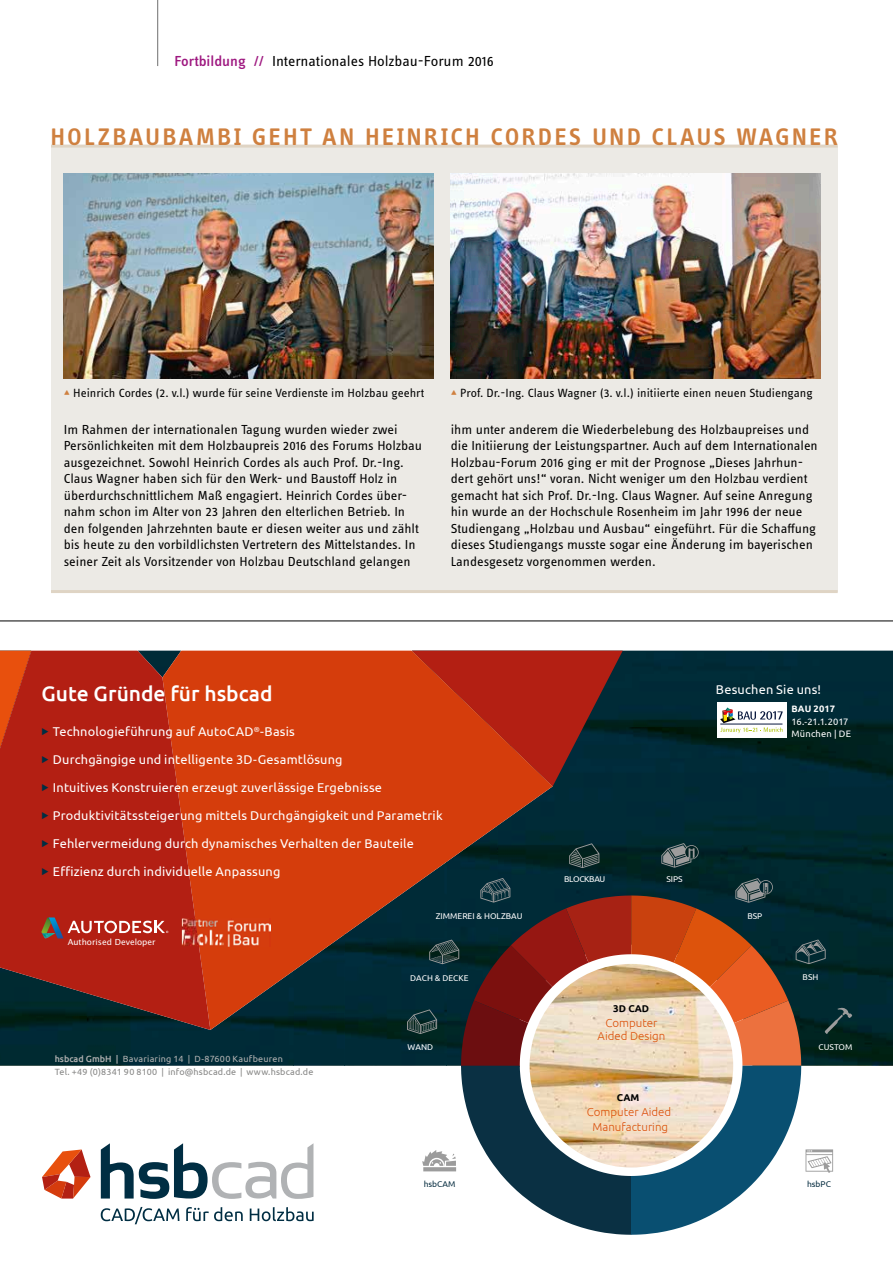
<style>
.page{position:relative;width:893px;height:1263px;background:#fff}
.page>*{position:absolute;margin:0;border:0;box-sizing:border-box;transform-origin:0 0}
.t1{font:600 24.75px "Info OT Disp";letter-spacing:.11em;color:#cf803f}
.t2{font:500 21px "Ubuntu";color:#fff}
.t3{font:15px "Info OT Text";color:#000;scale:1.05 1}
.t4{font:13.5px/16.5px "Info OT Text";color:#000;scale:1.05 1}
.t5{font:12.75px/28px "Ubuntu";letter-spacing:.015em;color:#fff}
.t6{font:12.3px "Info OT Text";color:#000;scale:1.05 1}
.t7{font:300 11.55px/14.9px "Ubuntu";color:#dc520c;text-align:center}
.t8{font:700 9.9px "Ubuntu";color:#000}
.t9{font:9.3px/12.1px "Ubuntu";letter-spacing:.025em;color:#fff}
.t10{font:700 9.3px "Ubuntu";letter-spacing:.015em;color:#fff}
.t11{font:9px/12.9px "Ubuntu";letter-spacing:.025em;color:#878786}
.t12{font:8.4px "Ubuntu";color:#fff}
.t13{font:8.4px "Lucida Sans";color:#fff}
.t14{font:8.4px "Ubuntu";color:#0a3043}
.t15{font:8.4px "Ubuntu";letter-spacing:-.04em;color:#fff}
.s1{font-weight:500;color:#9e1880}
.s2{color:#cf803f}
.s3{font-family:"MS UI Gothic";font-size:15px;color:#002e43}
.s4{font-weight:500;color:#b2b2b2}
.s5{color:#b2b2b2}
</style>
<div class="page">
<hr style="left:157px;top:0;width:1px;height:66px;background:#6e6e6e">
<div style="left:51px;top:146px;width:787px;height:445px;background:#eceae5"></div>
<hr style="left:51px;top:590px;width:787px;height:3px;background:#dfd4c4">
<hr style="left:51px;top:145px;width:787px;height:3px;background:#dfd4c4">
<hr style="left:0;top:620px;width:893px;height:1px;background:#000">
<img style="left:64px;top:173px;width:370px;height:205px">
<img style="left:451px;top:173px;width:370px;height:205px">
<div style="left:623px;top:651px;width:270px;height:40px;background:#002b37"></div>
<img style="left:623px;top:691px;width:270px;height:54px">
<img style="left:553px;top:745px;width:340px;height:321px">
<img style="left:345px;top:1030px;width:62px;height:36px">
<div style="left:294px;top:1030px;width:51px;height:36px;background:#002b37"></div>
<img style="left:0;top:1030px;width:294px;height:36px">
<svg style="left:553px;top:651px;width:70px;height:135px;background:#5a2424"></svg>
<svg style="left:210px;top:651px;width:343px;height:379px;background:#aa3613"></svg>
<svg style="left:0;top:651px;width:210px;height:379px;background:#a72414"></svg>
<svg style="left:101px;top:1207px;width:78px;height:17px"></svg>
<svg style="left:186px;top:1207px;width:57px;height:14px"></svg>
<svg style="left:250px;top:1207px;width:64px;height:14px"></svg>
<svg style="left:101px;top:1143px;width:212px;height:56px"></svg>
<svg style="left:42px;top:1149px;width:49px;height:49px"></svg>
<img style="left:41px;top:933px;width:6px;height:5px">
<img style="left:41px;top:917px;width:6px;height:16px">
<img style="left:47px;top:917px;width:17px;height:21px">
<svg style="left:68px;top:921px;width:100px;height:12px"></svg>
<img style="left:199px;top:918px;width:72px;height:29px">
<img style="left:182px;top:918px;width:17px;height:29px">
<div style="left:717px;top:702px;width:69px;height:36px;background:#fff"></div>
<svg style="left:720px;top:707px;width:63px;height:26px"></svg>
<svg style="left:569px;top:843px;width:30px;height:25px"></svg>
<svg style="left:661px;top:843px;width:38px;height:25px"></svg>
<svg style="left:407px;top:878px;width:445px;height:357px"></svg>
<p class="t3" style="left:174px;top:52px;width:306px"><span class="s1">Fortbildung //</span> Internationales Holzbau-Forum 2016</p>
<h1 class="t1" style="left:51px;top:121px;width:788px">HOLZBAUBAMBI GEHT AN HEINRICH CORDES UND CLAUS WAGNER</h1>
<p class="t6" style="left:64px;top:385px;width:345px"><span class="s2">▴</span> Heinrich Cordes (2. v.l.) wurde für seine Verdienste im Holzbau geehrt</p>
<p class="t6" style="left:451px;top:385px;width:346px"><span class="s2">▴</span> Prof. Dr.-Ing. Claus Wagner (3. v.l.) initiierte einen neuen Studiengang</p>
<p class="t4" style="left:64px;top:421px;width:343px">Im Rahmen der internationalen Tagung wurden wieder zwei Persönlichkeiten mit dem Holzbaupreis 2016 des Forums Holzbau ausgezeichnet. Sowohl Heinrich Cordes als auch Prof. Dr.-Ing.<br>Claus Wagner haben sich für den Werk- und Baustoff Holz in überdurchschnittlichem Maß engagiert. Heinrich Cordes über&shy;nahm schon im Alter von 23 Jahren den elterlichen Betrieb. In den folgenden Jahrzehnten baute er diesen weiter aus und zählt bis heute zu den vorbildlichsten Vertretern des Mittelstandes. In seiner Zeit als Vorsitzender von Holzbau Deutschland gelangen</p>
<p class="t4" style="left:451px;top:421px;width:351px">ihm unter anderem die Wiederbelebung des Holzbaupreises und die Initiierung der Leistungspartner. Auch auf dem Internationalen Holzbau-Forum 2016 ging er mit der Prognose „Dieses Jahrhun&shy;dert gehört uns!“ voran. Nicht weniger um den Holzbau verdient gemacht hat sich Prof. Dr.-Ing. Claus Wagner. Auf seine Anregung hin wurde an der Hochschule Rosenheim im Jahr 1996 der neue Studiengang „Holzbau und Ausbau“ eingeführt. Für die Schaffung dieses Studiengangs musste sogar eine Änderung im bayerischen Landesgesetz vorgenommen werden.</p>
<h2 class="t2" style="left:41px;top:680px;width:233px">Gute Gründe für hsbcad</h2>
<p class="t5" style="left:41px;top:717px;width:403px"><span class="s3">▶</span> Technologieführung auf AutoCAD<sup>®</sup>-Basis<br><span class="s3">▶</span> Durchgängige und intelligente 3D-Gesamtlösung<br><span class="s3">▶</span> Intuitives Konstruieren erzeugt zuverlässige Ergebnisse<br><span class="s3">▶</span> Produktivitätssteigerung mittels Durchgängigkeit und Parametrik <span class="s3">▶</span> Fehlervermeidung durch dynamisches Verhalten der Bauteile<br><span class="s3">▶</span> Effizienz durch individuelle Anpassung</p>
<p class="t5" style="left:716px;top:675px;width:107px">Besuchen Sie uns!</p>
<p class="t10" style="left:791px;top:703px;width:45px">BAU 2017</p>
<p class="t9" style="left:791px;top:715px;width:61px">16.-21.1.2017<br>München | DE</p>
<p class="t15" style="left:564px;top:874px;width:43px">BLOCKBAU</p>
<p class="t12" style="left:666px;top:874px;width:18px">SIPS</p>
<p class="t12" style="left:436px;top:911px;width:88px">ZIMMEREI &amp; HOLZBAU</p>
<p class="t12" style="left:747px;top:911px;width:16px">BSP</p>
<p class="t13" style="left:68px;top:937px;width:89px">Authorised Developer</p>
<p class="t12" style="left:410px;top:972px;width:60px">DACH &amp; DECKE</p>
<p class="t12" style="left:803px;top:972px;width:17px">BSH</p>
<p class="t11" style="left:55px;top:1052px;width:260px"><span class="s4">hsbcad GmbH |</span> <span class="s5">Bavariaring 14 | D-87600 Kaufbeuren<br></span>Tel. +49 (0)8341 90 8100 | info@hsbcad.de | www.hsbcad.de</p>
<p class="t8" style="left:613px;top:1002px;width:38px">3D CAD</p>
<p class="t7" style="left:598px;top:1015px;width:69px;line-height:13.8px">Computer<br>Aided Design</p>
<p class="t12" style="left:408px;top:1042px;width:27px">WAND</p>
<p class="t12" style="left:818px;top:1042px;width:35px">CUSTOM</p>
<p class="t8" style="left:617px;top:1091px;width:24px">CAM</p>
<p class="t7" style="left:587px;top:1104px;width:86px">Computer Aided<br>Manufacturing</p>
<p class="t14" style="left:424px;top:1179px;width:33px">hsbCAM</p>
<p class="t14" style="left:807px;top:1179px;width:25px">hsbPC</p>
</div>
